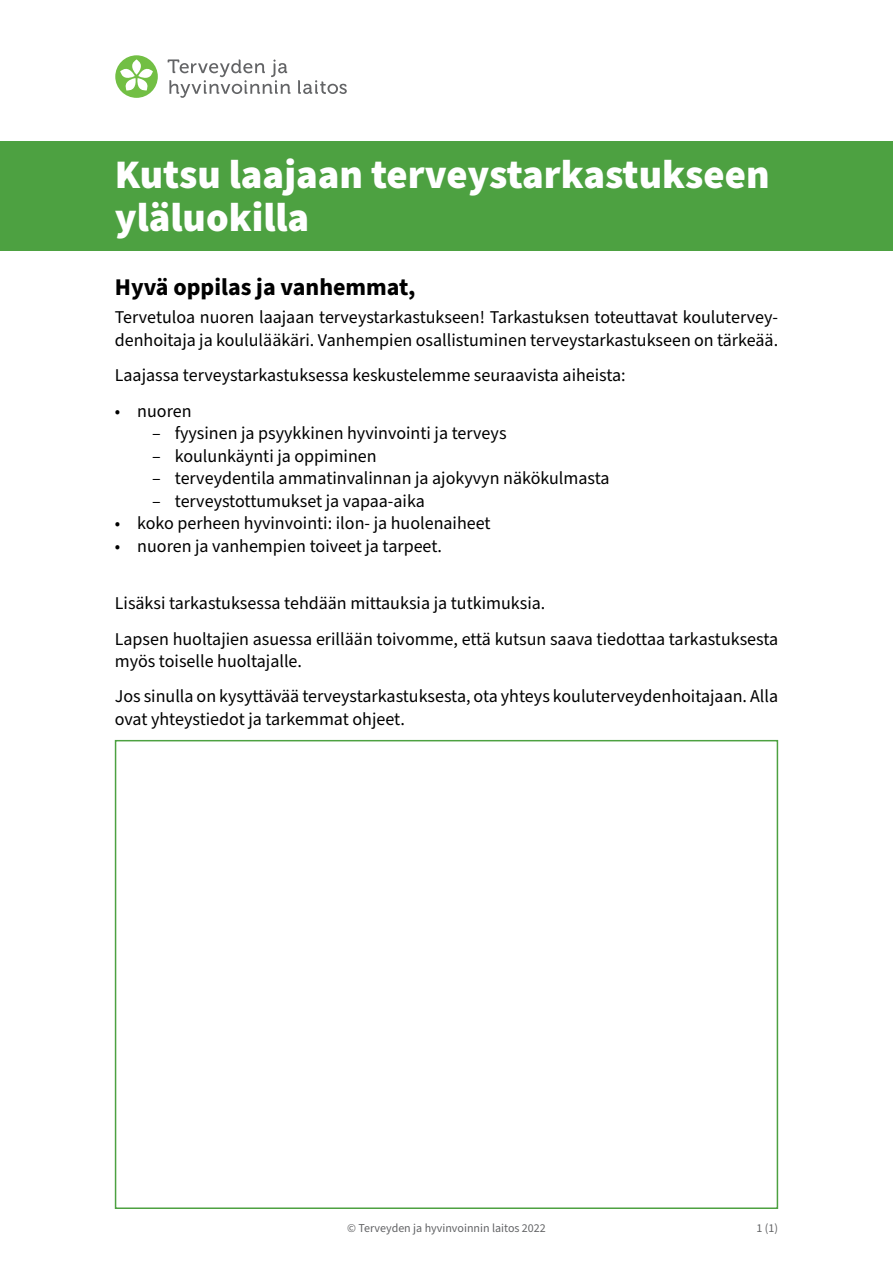
<style>
.page{position:relative;width:893px;height:1263px;background:#fff}
.page>*{position:absolute;margin:0;border:0;box-sizing:border-box;transform-origin:0 0}
.Tehostesanat_h1{font:900 40.5px/43.5px "Source Sans Pro";color:#fff}
.Otsikko_h2{font:700 24px "Source Sans Pro";color:#000}
.Leipäteksti{font:18px/22.5px "Source Sans Pro";color:#000}
.Leipäteksti_lista{font:18px "Source Sans Pro";color:#000}
.t1{font:12px "Source Sans Pro";color:#636466}
</style>
<div class="page">
<div style="left:0;top:141px;width:893px;height:110px;background:#4da141"></div>
<div style="left:115px;top:740px;width:663px;height:469px;background:#fff;border:2px solid #4da141"></div>
<div style="left:115px;top:55px;width:43px;height:43px;background:#72bf44;border-radius:50%"></div>
<svg style="left:120px;top:59px;width:33px;height:32px"></svg>
<svg style="left:168px;top:59px;width:179px;height:39px"></svg>
<h1 class="Tehostesanat_h1" style="left:115px;top:153px;width:656px">Kutsu laajaan terveystarkastukseen yläluokilla</h1>
<h2 class="Otsikko_h2" style="left:115px;top:271px;width:302px">Hyvä oppilas ja vanhemmat,</h2>
<p class="Leipäteksti" style="left:115px;top:307px;width:665px">Tervetuloa nuoren laajaan terveystarkastukseen! Tarkastuksen toteuttavat koulutervey&shy;denhoitaja ja koululääkäri. Vanhempien osallistuminen terveystarkastukseen on tärkeää.</p>
<p class="Leipäteksti" style="left:115px;top:365px;width:512px">Laajassa terveystarkastuksessa keskustelemme seuraavista aiheista:</p>
<p class="Leipäteksti_lista" style="left:115px;top:398px;width:78px">• nuoren</p>
<p class="Leipäteksti" style="left:152px;top:422px;width:356px">– fyysinen ja psyykkinen hyvinvointi ja terveys</p>
<p class="Leipäteksti" style="left:152px;top:445px;width:226px">– koulunkäynti ja oppiminen</p>
<p class="Leipäteksti" style="left:152px;top:467px;width:459px">– terveydentila ammatinvalinnan ja ajokyvyn näkökulmasta</p>
<p class="Leipäteksti" style="left:152px;top:490px;width:274px">– terveystottumukset ja vapaa-aika</p>
<p class="Leipäteksti_lista" style="left:115px;top:511px;width:377px">• koko perheen hyvinvointi: ilon- ja huolenaiheet</p>
<p class="Leipäteksti_lista" style="left:115px;top:533px;width:329px">• nuoren ja vanhempien toiveet ja tarpeet.</p>
<p class="Leipäteksti" style="left:115px;top:593px;width:432px">Lisäksi tarkastuksessa tehdään mittauksia ja tutkimuksia.</p>
<p class="Leipäteksti" style="left:115px;top:628px;width:665px">Lapsen huoltajien asuessa erillään toivomme, että kutsun saava tiedottaa tarkastuksesta myös toiselle huoltajalle.</p>
<p class="Leipäteksti" style="left:115px;top:686px;width:665px">Jos sinulla on kysyttävää terveystarkastuksesta, ota yhteys kouluterveydenhoitajaan. Alla ovat yhteystiedot ja tarkemmat ohjeet.</p>
<p class="t1" style="left:347px;top:1220px;width:200px">© Terveyden ja hyvinvoinnin laitos 2022</p>
<p class="t1" style="left:756px;top:1220px;width:23px">1 (1)</p>
</div>
